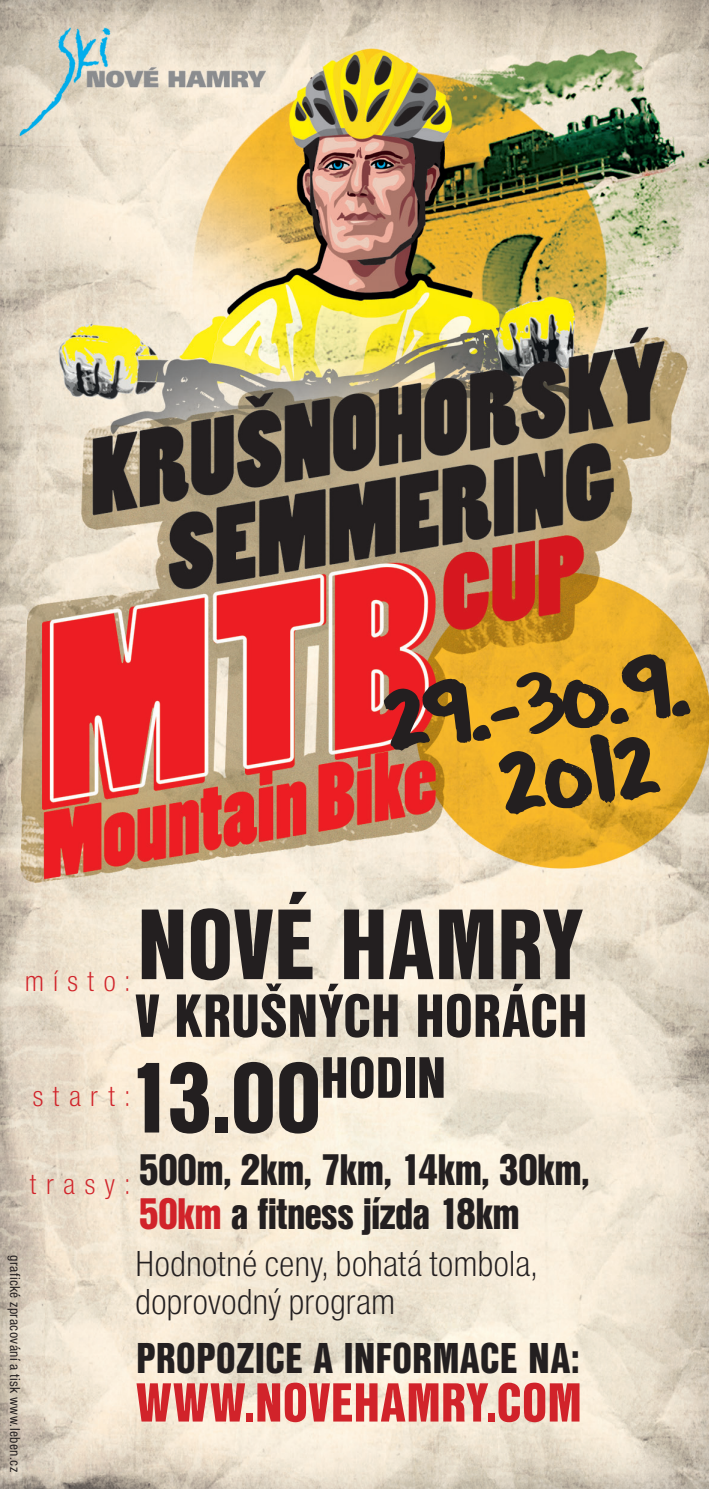
<style>
.page{position:relative;width:709px;height:1489px;background:#fff}
.page>*{position:absolute;margin:0;border:0;box-sizing:border-box;transform-origin:0 0}
.t1{font:900 condensed 104.25px "Nimbus Sans DCE";color:#231f20}
.t2{font:72px "From Where You Are";color:#231f20}
.t3{font:70.5px "From Where You Are";color:#231f20}
.t4{font:900 condensed 63.5px "Nimbus Sans DCE";color:#231f20}
.t5{font:900 condensed 57.25px "Nimbus Sans DCE";letter-spacing:.005em;color:#d1232a}
.t6{font:900 condensed 46px/43.8px "Nimbus Sans DCE";letter-spacing:-.015em;color:#231f20}
.t7{font:900 condensed 45px "Nimbus Sans DCE";color:#231f20}
.t8{font:300 condensed 37.5px "Nimbus Sans DCE";letter-spacing:-.005em;color:#231f20}
.t9{font:300 condensed 30px "Nimbus Sans DCE";letter-spacing:.305em;color:#d1232a}
.t10{font:condensed 15px "Nimbus Sans DCE";letter-spacing:.025em;color:#231f20}
.s1{color:#d1232a}
</style>
<div class="page">
<img style="left:0;top:0;width:709px;height:1488px">
<p class="t3" style="left:380px;top:687px;width:309px;rotate:-7deg">29.-30.9.</p>
<p class="t2" style="left:494px;top:749px;width:163px;rotate:-7deg">2012</p>
<p class="t1" style="left:137px;top:886px;width:446px">NOVÉ HAMRY</p>
<p class="t9" style="left:25px;top:964px;width:107px">místo:</p>
<p class="t4" style="left:135px;top:980px;width:453px">V KRUŠNÝCH HORÁCH</p>
<p class="t10" style="left:23px;top:1254px;width:218px;rotate:90deg">grafické zpracování a tisk www.leben.cz</p>
<p class="t9" style="left:32px;top:1079px;width:99px">start:</p>
<p class="t9" style="left:30px;top:1167px;width:102px">trasy:</p>
<p class="t1" style="left:127px;top:1039px;width:321px">13.00<sup>HODIN</sup></p>
<p class="t6" style="left:139px;top:1148px;width:452px">500m, 2km, 7km, 14km, 30km,<br><span class="s1">50km</span> a fitness jízda 18km</p>
<p class="t8" style="left:135px;top:1243px;width:404px">Hodnotné ceny, bohatá tombola,</p>
<p class="t8" style="left:135px;top:1280px;width:262px">doprovodný program</p>
<p class="t7" style="left:136px;top:1332px;width:445px">PROPOZICE A INFORMACE NA:</p>
<p class="t5" style="left:136px;top:1370px;width:447px">WWW.NOVEHAMRY.COM</p>
</div>
